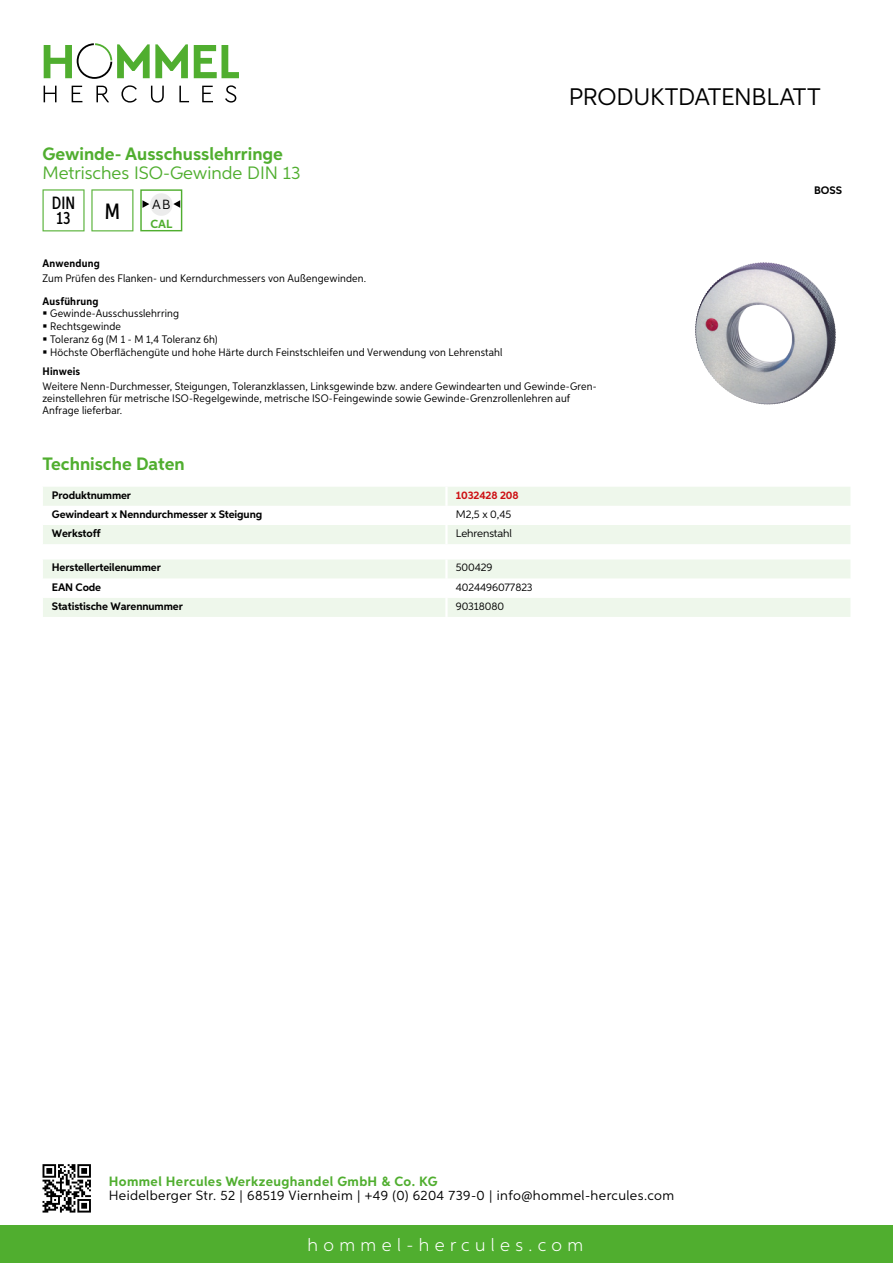
<style>
.page{position:relative;width:893px;height:1263px;background:#fff}
.page>*{position:absolute;margin:0;border:0;box-sizing:border-box;transform-origin:0 0}
.t1{font:24px "Aspira";letter-spacing:-.01em;color:#000}
.t2{font:500 22.2px "Aspira XX Nar";color:#000}
.t3{font:700 18px "Aspira";color:#50ae2f}
.t4{font:18px "Aspira";color:#50ae2f}
.t5{font:300 18px "Aspira";letter-spacing:.3em;color:#fff}
.t6{font:500 17.85px/14.9px "Aspira XX Nar";color:#000}
.t7{font:13.5px "Aspira";letter-spacing:.03em;color:#000}
.t8{font:700 13.5px "Aspira";letter-spacing:.03em;color:#50ae2f}
.t9{font:13.35px "Aspira";color:#000}
.t10{font:700 11.85px "Aspira";color:#50ae2f}
.t11{font:10.95px/12.8px "Aspira Nar";letter-spacing:.015em;color:#000}
.t12{font:700 10.95px "Aspira";letter-spacing:-.01em;color:#000}
.t13{font:10.95px "Aspira";letter-spacing:-.01em;color:#000}
.t14{font:700 10.95px "Aspira Nar";letter-spacing:.02em;color:#000}
.t15{font:700 10.95px "Aspira";letter-spacing:-.01em;color:#cd1013}
</style>
<div class="page">
<div style="left:0;top:1226px;width:893px;height:37px;background:#50ae2f"></div>
<svg style="left:43px;top:1164px;width:48px;height:48px"></svg>
<svg style="left:194px;top:45px;width:45px;height:33px"></svg>
<svg style="left:44px;top:43px;width:144px;height:36px"></svg>
<svg style="left:44px;top:86px;width:13px;height:16px"></svg>
<svg style="left:72px;top:86px;width:10px;height:16px"></svg>
<svg style="left:96px;top:86px;width:13px;height:16px"></svg>
<svg style="left:121px;top:85px;width:16px;height:18px"></svg>
<svg style="left:151px;top:86px;width:13px;height:17px"></svg>
<svg style="left:179px;top:86px;width:10px;height:16px"></svg>
<svg style="left:202px;top:86px;width:11px;height:16px"></svg>
<svg style="left:225px;top:85px;width:11px;height:18px"></svg>
<svg style="left:43px;top:487px;width:807px;height:57px"></svg>
<hr style="left:445px;top:525px;width:3px;height:19px;background:#fff">
<svg style="left:43px;top:560px;width:807px;height:57px"></svg>
<hr style="left:445px;top:598px;width:3px;height:19px;background:#fff">
<svg style="left:43px;top:189px;width:42px;height:42px"></svg>
<svg style="left:91px;top:189px;width:42px;height:42px"></svg>
<div style="left:140px;top:189px;width:42px;height:42px;border:1px solid #50ae2f"></div>
<div style="left:150px;top:193px;width:23px;height:23px;background:#ececec;border-radius:50%"></div>
<svg style="left:173px;top:200px;width:7px;height:8px"></svg>
<svg style="left:142px;top:200px;width:7px;height:8px"></svg>
<img style="left:695px;top:262px;width:68px;height:122px">
<h3 class="t3" style="left:43px;top:142px;width:242px">Gewinde- Ausschusslehrringe</h3>
<h3 class="t4" style="left:43px;top:162px;width:259px">Metrisches ISO-Gewinde DIN 13</h3>
<h3 class="t6" style="left:52px;top:196px;width:25px">DIN<br>13</h3>
<h2 class="t2" style="left:105px;top:197px;width:17px">M</h2>
<p class="t9" style="left:152px;top:196px;width:20px">ab</p>
<p class="t10" style="left:150px;top:216px;width:23px">CAL</p>
<h1 class="t1" style="left:569px;top:82px;width:253px">Produktdatenblatt</h1>
<p class="t12" style="left:814px;top:183px;width:29px">BOSS</p>
<p class="t14" style="left:43px;top:257px;width:59px">Anwendung</p>
<p class="t11" style="left:43px;top:272px;width:325px">Zum Prüfen des Flanken- und Kerndurchmessers von Außengewinden.</p>
<p class="t14" style="left:43px;top:294px;width:58px">Ausführung</p>
<p class="t11" style="left:50px;top:307px;width:454px">Gewinde-Ausschusslehrring<br>Rechtsgewinde<br>Toleranz 6g (M 1 - M 1,4 Toleranz 6h)<br>Höchste Oberflächengüte und hohe Härte durch Feinstschleifen und Verwendung von Lehrenstahl</p>
<p class="t14" style="left:43px;top:364px;width:39px">Hinweis</p>
<p class="t11" style="left:43px;top:380px;width:556px;line-height:12px">Weitere Nenn-Durchmesser, Steigungen, Toleranzklassen, Linksgewinde bzw. andere Gewindearten und Gewinde-Gren&shy;zeinstellehren für metrische ISO-Regelgewinde, metrische ISO-Feingewinde sowie Gewinde-Grenzrollenlehren auf<br>Anfrage lieferbar.</p>
<h3 class="t3" style="left:43px;top:452px;width:144px">Technische Daten</h3>
<p class="t12" style="left:52px;top:488px;width:81px">Produktnummer</p>
<p class="t15" style="left:456px;top:488px;width:64px">1032428 208</p>
<p class="t12" style="left:52px;top:507px;width:212px">Gewindeart x Nenndurchmesser x Steigung</p>
<p class="t13" style="left:456px;top:507px;width:57px">M2,5 x 0,45</p>
<p class="t12" style="left:52px;top:526px;width:50px">Werkstoff</p>
<p class="t13" style="left:456px;top:526px;width:58px">Lehrenstahl</p>
<p class="t12" style="left:52px;top:561px;width:111px">Herstellerteilenummer</p>
<p class="t13" style="left:456px;top:561px;width:38px">500429</p>
<p class="t12" style="left:52px;top:580px;width:51px">EAN Code</p>
<p class="t13" style="left:456px;top:580px;width:78px">4024496077823</p>
<p class="t12" style="left:52px;top:599px;width:132px">Statistische Warennummer</p>
<p class="t13" style="left:456px;top:599px;width:50px">90318080</p>
<p class="t8" style="left:109px;top:1172px;width:330px">Hommel Hercules Werkzeughandel GmbH &amp; Co. KG</p>
<p class="t7" style="left:109px;top:1187px;width:567px">Heidelberger Str. 52 | 68519 Viernheim | +49 (0) 6204 739-0 | info@hommel-hercules.com</p>
<h3 class="t5" style="left:307px;top:1234px;width:277px">hommel-hercules.com</h3>
</div>
